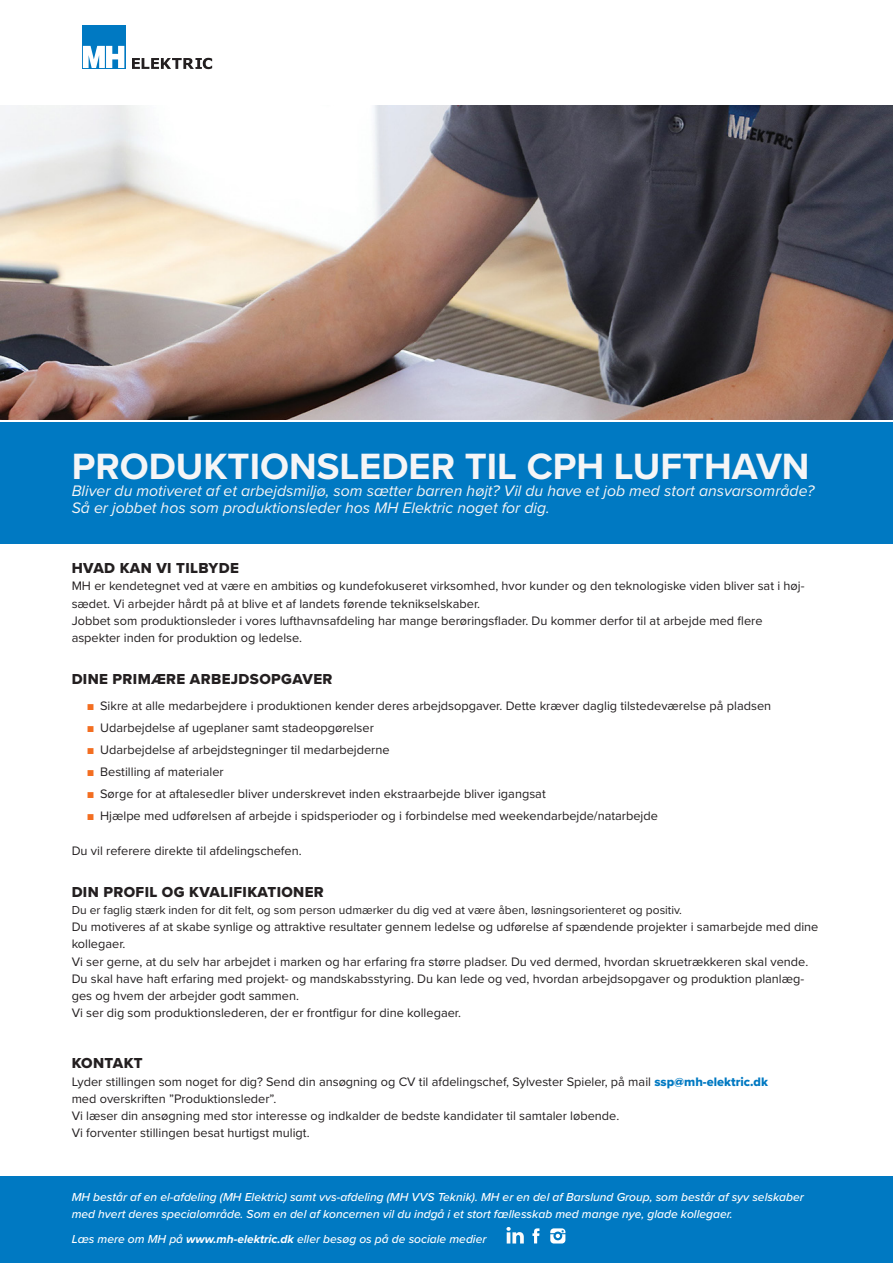
<style>
.page{position:relative;width:893px;height:1263px;background:#fff}
.page>*{position:absolute;margin:0;border:0;box-sizing:border-box;transform-origin:0 0}
.Opslag_overskrift{font:700 37.95px "Proxima Nova";color:#f5f5f6}
.Opslag_overskrift-2{font:italic 15.75px/16.8px "Proxima Nova";color:#f5f5f6}
.brødtekst_-_ny{font:15px "Proxima Nova Extrabld";letter-spacing:.025em;color:#231f20}
.brødtekst_-_ny-2{font:12.75px/17.2px "Proxima Nova";color:#231f20}
.brødtext{font:12.75px/17.2px "Proxima Nova";color:#231f20}
.t1{font:italic 500 12px/16.5px "Proxima Nova";color:#fff}
.brødtekst_-_ny-3{font:12px "Proxima Nova";color:#231f20}
.s1{font-family:"Arial";color:#f36e21}
.s2{font-family:"Proxima Nova Extrabld";color:#0079c2}
.s3{font-weight:700}
</style>
<div class="page">
<div style="left:0;top:1176px;width:893px;height:87px;background:#0079c2"></div>
<svg style="left:550px;top:1228px;width:15px;height:15px"></svg>
<svg style="left:532px;top:1228px;width:7px;height:15px"></svg>
<svg style="left:506px;top:1227px;width:18px;height:16px"></svg>
<img style="left:0;top:106px;width:893px;height:313px">
<div style="left:0;top:422px;width:893px;height:121px;background:#0079c2"></div>
<div style="left:82px;top:25px;width:43px;height:44px;background:#0079c2"></div>
<svg style="left:83px;top:46px;width:41px;height:22px"></svg>
<svg style="left:132px;top:58px;width:80px;height:11px"></svg>
<p class="Opslag_overskrift" style="left:72px;top:438px;width:739px">PRODUKTIONSLEDER TIL CPH LUFTHAVN</p>
<p class="Opslag_overskrift-2" style="left:72px;top:481px;width:744px">Bliver du motiveret af et arbejdsmiljø, som sætter barren højt? Vil du have et job med stort ansvarsområde?<br>Så er jobbet hos som produktionsleder hos MH Elektric noget for dig.</p>
<h2 class="brødtekst_-_ny" style="left:72px;top:557px;width:169px">HVAD KAN VI TILBYDE</h2>
<h2 class="brødtekst_-_ny-2" style="left:72px;top:577px;width:734px">MH er kendetegnet ved at være en ambitiøs og kundefokuseret virksomhed, hvor kunder og den teknologiske viden bliver sat i høj&shy;sædet. Vi arbejder hårdt på at blive et af landets førende teknikselskaber.</h2>
<p class="brødtext" style="left:72px;top:611px;width:692px">Jobbet som produktionsleder i vores lufthavnsafdeling har mange berøringsflader. Du kommer derfor til at arbejde med flere aspekter inden for produktion og ledelse.</p>
<h2 class="brødtekst_-_ny" style="left:72px;top:668px;width:262px">DINE PRIMÆRE ARBEJDSOPGAVER</h2>
<p class="brødtekst_-_ny-2" style="left:87px;top:697px;width:686px"><span class="s1">■</span> Sikre at alle medarbejdere i produktionen kender deres arbejdsopgaver. Dette kræver daglig tilstedeværelse på pladsen</p>
<p class="brødtekst_-_ny-2" style="left:87px;top:719px;width:289px"><span class="s1">■</span> Udarbejdelse af ugeplaner samt stadeopgørelser</p>
<p class="brødtekst_-_ny-2" style="left:87px;top:741px;width:304px"><span class="s1">■</span> Udarbejdelse af arbejdstegninger til medarbejderne</p>
<p class="brødtekst_-_ny-2" style="left:87px;top:763px;width:139px"><span class="s1">■</span> Bestilling af materialer</p>
<p class="brødtekst_-_ny-2" style="left:87px;top:785px;width:461px"><span class="s1">■</span> Sørge for at aftalesedler bliver underskrevet inden ekstraarbejde bliver igangsat</p>
<p class="brødtekst_-_ny-2" style="left:87px;top:807px;width:573px"><span class="s1">■</span> Hjælpe med udførelsen af arbejde i spidsperioder og i forbindelse med weekendarbejde/natarbejde</p>
<p class="brødtekst_-_ny-2" style="left:72px;top:841px;width:231px">Du vil referere direkte til afdelingschefen.</p>
<p class="brødtekst_-_ny" style="left:72px;top:881px;width:254px">DIN PROFIL OG KVALIFIKATIONER</p>
<p class="brødtekst_-_ny-3" style="left:72px;top:901px;width:612px">Du er faglig stærk inden for dit felt, og som person udmærker du dig ved at være åben, løsningsorienteret og positiv.</p>
<p class="brødtekst_-_ny-2" style="left:72px;top:918px;width:748px">Du motiveres af at skabe synlige og attraktive resultater gennem ledelse og udførelse af spændende projekter i samarbejde med dine kollegaer.</p>
<p class="brødtekst_-_ny-2" style="left:72px;top:952px;width:738px">Vi ser gerne, at du selv har arbejdet i marken og har erfaring fra større pladser. Du ved dermed, hvordan skruetrækkeren skal vende.</p>
<p class="brødtekst_-_ny-2" style="left:72px;top:969px;width:734px">Du skal have haft erfaring med projekt- og mandskabsstyring. Du kan lede og ved, hvordan arbejdsopgaver og produktion planlæg&shy;ges og hvem der arbejder godt sammen.</p>
<p class="brødtekst_-_ny-2" style="left:72px;top:1004px;width:391px">Vi ser dig som produktionslederen, der er frontfigur for dine kollegaer.</p>
<p class="brødtekst_-_ny" style="left:72px;top:1052px;width:73px">KONTAKT</p>
<p class="brødtekst_-_ny-2" style="left:72px;top:1072px;width:698px">Lyder stillingen som noget for dig? Send din ansøgning og CV til afdelingschef, Sylvester Spieler, på mail <span class="s2">ssp@mh-elektric.dk </span>med overskriften ”Produktionsleder”.</p>
<p class="brødtekst_-_ny-2" style="left:72px;top:1107px;width:549px">Vi læser din ansøgning med stor interesse og indkalder de bedste kandidater til samtaler løbende.<br>Vi forventer stillingen besat hurtigst muligt.</p>
<p class="t1" style="left:72px;top:1188px;width:734px">MH består af en el-afdeling (MH Elektric) samt vvs-afdeling (MH VVS Teknik). MH er en del af Barslund Group, som består af syv selskaber med hvert deres specialområde. Som en del af koncernen vil du indgå i et stort fællesskab med mange nye, glade kollegaer.</p>
<p class="t1" style="left:72px;top:1231px;width:416px">Læs mere om MH på <span class="s3">www.mh-elektric.dk</span> eller besøg os på de sociale medier</p>
</div>
